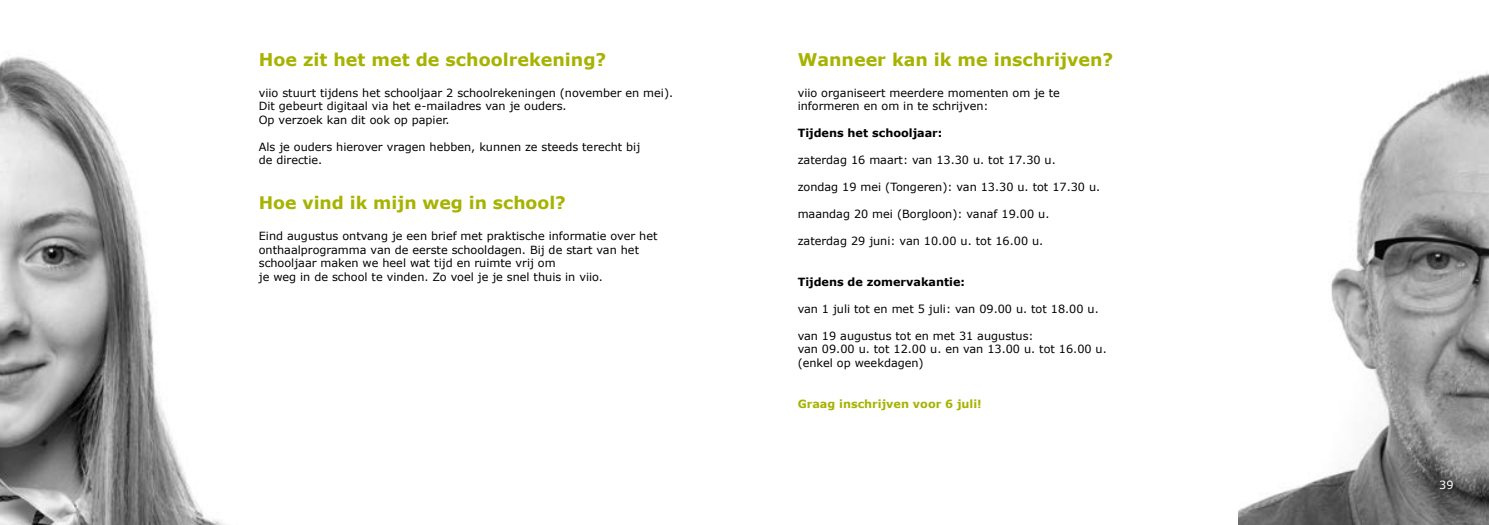
<style>
.page{position:relative;width:1489px;height:525px;background:#fff}
.page>*{position:absolute;margin:0;border:0;box-sizing:border-box;transform-origin:0 0}
.t1{font:700 17.5px "Verdana";color:#a6b300}
.t2{font:700 17.25px "Verdana";color:#a6b300}
.t3{font:11.25px/13.5px "Verdana";color:#000}
.t4{font:700 11.25px "Verdana";color:#000}
.t5{font:700 11.25px "Verdana";color:#a6b300}
.t6{font:11.25px "Verdana";color:#fff}
</style>
<div class="page">
<img style="left:0;top:56px;width:222px;height:468px">
<img style="left:1238px;top:71px;width:250px;height:453px">
<h1 class="t1" style="left:259px;top:47px;width:349px">Hoe zit het met de schoolrekening?</h1>
<p class="t3" style="left:259px;top:86px;width:416px">viio stuurt tijdens het schooljaar 2 schoolrekeningen (november en mei).<br>Dit gebeurt digitaal via het e-mailadres van je ouders.<br>Op verzoek kan dit ook op papier.</p>
<p class="t3" style="left:259px;top:140px;width:383px">Als je ouders hierover vragen hebben, kunnen ze steeds terecht bij de directie.</p>
<h2 class="t2" style="left:259px;top:191px;width:308px">Hoe vind ik mijn weg in school?</h2>
<p class="t3" style="left:259px;top:229px;width:400px">Eind augustus ontvang je een brief met praktische informatie over het onthaalprogramma van de eerste schooldagen. Bij de start van het schooljaar maken we heel wat tijd en ruimte vrij om<br>je weg in de school te vinden. Zo voel je je snel thuis in viio.</p>
<h1 class="t1" style="left:797px;top:47px;width:317px">Wanneer kan ik me inschrijven?</h1>
<p class="t3" style="left:797px;top:86px;width:264px">viio organiseert meerdere momenten om je te informeren en om in te schrijven:</p>
<p class="t4" style="left:797px;top:125px;width:146px">Tijdens het schooljaar:</p>
<p class="t3" style="left:797px;top:153px;width:260px">zaterdag 16 maart: van 13.30 u. tot 17.30 u.</p>
<p class="t3" style="left:797px;top:180px;width:304px">zondag 19 mei (Tongeren): van 13.30 u. tot 17.30 u.</p>
<p class="t3" style="left:797px;top:207px;width:253px">maandag 20 mei (Borgloon): vanaf 19.00 u.</p>
<p class="t3" style="left:797px;top:234px;width:247px">zaterdag 29 juni: van 10.00 u. tot 16.00 u.</p>
<p class="t4" style="left:797px;top:274px;width:169px">Tijdens de zomervakantie:</p>
<p class="t3" style="left:797px;top:302px;width:302px">van 1 juli tot en met 5 juli: van 09.00 u. tot 18.00 u.</p>
<p class="t3" style="left:797px;top:329px;width:311px">van 19 augustus tot en met 31 augustus:<br>van 09.00 u. tot 12.00 u. en van 13.00 u. tot 16.00 u. (enkel op weekdagen)</p>
<p class="t5" style="left:797px;top:395px;width:186px">Graag inschrijven voor 6 juli!</p>
<p class="t6" style="left:1438px;top:477px;width:16px">39</p>
</div>
